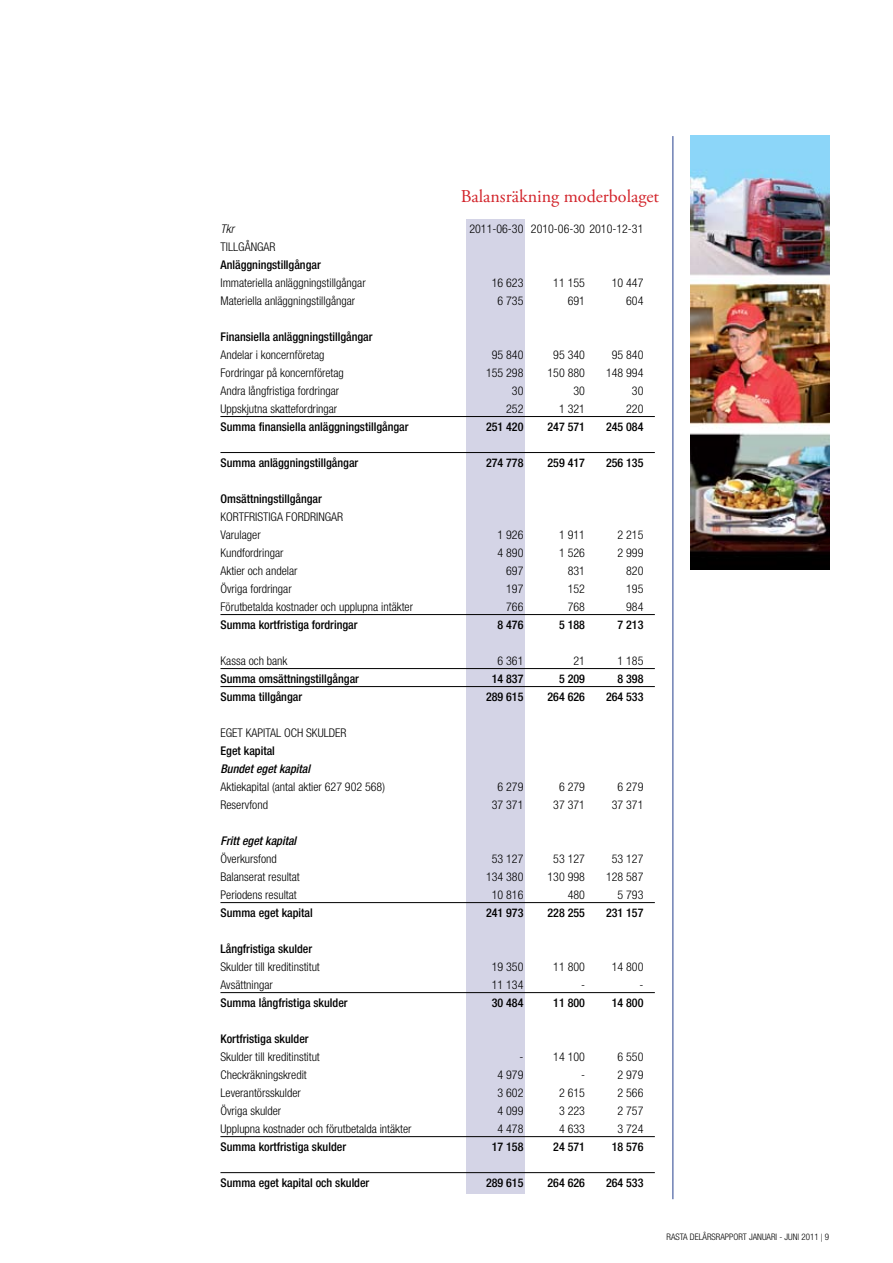
<style>
.page{position:relative;width:893px;height:1263px;background:#fff}
.page>*{position:absolute;margin:0;border:0;box-sizing:border-box;transform-origin:0 0}
.t1{font:18px "Adobe Garamond Pro";color:#d2232a}
.t2{font:300 condensed 12px "Helvetica Neue LT Std";color:#000}
.t3{font:500 condensed 12px "Helvetica Neue LT Std";color:#000}
.t4{font:italic 500 condensed 12px "Helvetica Neue LT Std";color:#000}
.t5{font:italic 300 condensed 12px "Helvetica Neue LT Std";color:#000}
.t6{font:300 condensed 9px "Helvetica Neue LT Std";color:#000}
.s1{font-family:"Times New Roman";font-weight:400;font-stretch:normal}
</style>
<div class="page">
<hr style="left:672px;top:136px;width:1px;height:1063px;background:#25408f">
<img style="left:690px;top:136px;width:139px;height:434px">
<div style="left:467px;top:219px;width:58px;height:975px;background:#d4d4e6"></div>
<hr style="left:220px;top:416px;width:435px;height:1px;background:#000">
<hr style="left:220px;top:452px;width:435px;height:1px;background:#000">
<hr style="left:220px;top:614px;width:435px;height:1px;background:#000">
<hr style="left:220px;top:668px;width:435px;height:1px;background:#000">
<hr style="left:220px;top:686px;width:435px;height:1px;background:#000">
<hr style="left:220px;top:902px;width:435px;height:1px;background:#000">
<hr style="left:220px;top:992px;width:435px;height:1px;background:#000">
<hr style="left:220px;top:1136px;width:435px;height:1px;background:#000">
<hr style="left:220px;top:1172px;width:435px;height:1px;background:#000">
<h1 class="t1" style="left:461px;top:186px;width:200px">Balansräkning moderbolaget</h1>
<p class="t5" style="left:220px;top:222px;width:15px">Tkr</p>
<p class="t2" style="left:469px;top:222px;width:176px">2011-06-30 2010-06-30 2010-12-31</p>
<p class="t2" style="left:220px;top:240px;width:57px">TILLGÅNGAR</p>
<p class="t3" style="left:220px;top:257px;width:102px">Anläggningstillgångar</p>
<p class="t2" style="left:220px;top:276px;width:147px">Immateriella anläggningstillgångar</p>
<p class="t2" style="left:492px;top:276px;width:33px">16 623</p>
<p class="t2" style="left:553px;top:276px;width:33px">11 155</p>
<p class="t2" style="left:612px;top:276px;width:33px">10 447</p>
<p class="t2" style="left:220px;top:294px;width:136px">Materiella anläggningstillgångar</p>
<p class="t2" style="left:498px;top:294px;width:27px">6 735</p>
<p class="t2" style="left:568px;top:294px;width:19px">691</p>
<p class="t2" style="left:626px;top:294px;width:19px">604</p>
<p class="t3" style="left:220px;top:329px;width:154px">Finansiella anläggningstillgångar</p>
<p class="t2" style="left:220px;top:348px;width:106px">Andelar i koncernföretag</p>
<p class="t2" style="left:492px;top:348px;width:33px">95 840</p>
<p class="t2" style="left:553px;top:348px;width:33px">95 340</p>
<p class="t2" style="left:612px;top:348px;width:33px">95 840</p>
<p class="t2" style="left:220px;top:366px;width:125px">Fordringar på koncernföretag</p>
<p class="t2" style="left:486px;top:366px;width:39px">155 298</p>
<p class="t2" style="left:548px;top:366px;width:39px">150 880</p>
<p class="t2" style="left:606px;top:366px;width:39px">148 994</p>
<p class="t2" style="left:220px;top:384px;width:120px">Andra långfristiga fordringar</p>
<p class="t2" style="left:512px;top:384px;width:13px">30</p>
<p class="t2" style="left:573px;top:384px;width:13px">30</p>
<p class="t2" style="left:632px;top:384px;width:13px">30</p>
<p class="t2" style="left:220px;top:402px;width:118px">Uppskjutna skattefordringar</p>
<p class="t2" style="left:506px;top:402px;width:19px">252</p>
<p class="t2" style="left:559px;top:402px;width:27px">1 321</p>
<p class="t2" style="left:626px;top:402px;width:19px">220</p>
<p class="t3" style="left:220px;top:419px;width:190px">Summa finansiella anläggningstillgångar</p>
<p class="t3" style="left:486px;top:419px;width:39px">251 420</p>
<p class="t3" style="left:548px;top:419px;width:39px">247 571</p>
<p class="t3" style="left:606px;top:419px;width:39px">245 084</p>
<p class="t3" style="left:220px;top:455px;width:139px">Summa anläggningstillgångar</p>
<p class="t3" style="left:486px;top:455px;width:39px">274 778</p>
<p class="t3" style="left:548px;top:455px;width:39px">259 417</p>
<p class="t3" style="left:606px;top:455px;width:39px">256 135</p>
<p class="t3" style="left:220px;top:491px;width:103px">Omsättningstillgångar</p>
<p class="t2" style="left:220px;top:510px;width:7px">kortfristiga</p>
<p class="t2" style="left:286px;top:510px;width:7px">fordringar</p>
<p class="t2" style="left:220px;top:528px;width:42px">Varulager</p>
<p class="t2" style="left:498px;top:528px;width:27px">1 926</p>
<p class="t2" style="left:559px;top:528px;width:27px">1 911</p>
<p class="t2" style="left:618px;top:528px;width:27px">2 215</p>
<p class="t2" style="left:220px;top:546px;width:65px">Kundfordringar</p>
<p class="t2" style="left:498px;top:546px;width:27px">4 890</p>
<p class="t2" style="left:559px;top:546px;width:27px">1 526</p>
<p class="t2" style="left:618px;top:546px;width:27px">2 999</p>
<p class="t2" style="left:220px;top:564px;width:79px">Aktier och andelar</p>
<p class="t2" style="left:506px;top:564px;width:19px">697</p>
<p class="t2" style="left:568px;top:564px;width:19px">831</p>
<p class="t2" style="left:626px;top:564px;width:19px">820</p>
<p class="t2" style="left:220px;top:582px;width:73px">Övriga fordringar</p>
<p class="t2" style="left:506px;top:582px;width:19px">197</p>
<p class="t2" style="left:568px;top:582px;width:19px">152</p>
<p class="t2" style="left:626px;top:582px;width:19px">195</p>
<p class="t2" style="left:220px;top:600px;width:194px">Förutbetalda kostnader och upplupna intäkter</p>
<p class="t2" style="left:506px;top:600px;width:19px">766</p>
<p class="t2" style="left:568px;top:600px;width:19px">768</p>
<p class="t2" style="left:626px;top:600px;width:19px">984</p>
<p class="t3" style="left:220px;top:617px;width:139px">Summa kortfristiga fordringar</p>
<p class="t3" style="left:498px;top:617px;width:27px">8 476</p>
<p class="t3" style="left:559px;top:617px;width:27px">5 188</p>
<p class="t3" style="left:618px;top:617px;width:27px">7 213</p>
<p class="t2" style="left:220px;top:654px;width:69px">Kassa och bank</p>
<p class="t2" style="left:498px;top:654px;width:27px">6 361</p>
<p class="t2" style="left:573px;top:654px;width:13px">21</p>
<p class="t2" style="left:618px;top:654px;width:27px">1 185</p>
<p class="t3" style="left:220px;top:671px;width:140px">Summa omsättningstillgångar</p>
<p class="t3" style="left:492px;top:671px;width:33px">14 837</p>
<p class="t3" style="left:559px;top:671px;width:27px">5 209</p>
<p class="t3" style="left:618px;top:671px;width:27px">8 398</p>
<p class="t3" style="left:220px;top:689px;width:83px">Summa tillgångar</p>
<p class="t3" style="left:486px;top:689px;width:39px">289 615</p>
<p class="t3" style="left:548px;top:689px;width:39px">264 626</p>
<p class="t3" style="left:606px;top:689px;width:39px">264 533</p>
<p class="t2" style="left:220px;top:726px;width:128px">EGET KAPITAL OCH SKULDER</p>
<p class="t3" style="left:220px;top:743px;width:56px">Eget kapital</p>
<p class="t4" style="left:220px;top:761px;width:91px">Bundet eget kapital</p>
<p class="t2" style="left:220px;top:780px;width:166px">Aktiekapital (antal aktier 627 902 568)</p>
<p class="t2" style="left:498px;top:780px;width:27px">6 279</p>
<p class="t2" style="left:559px;top:780px;width:27px">6 279</p>
<p class="t2" style="left:618px;top:780px;width:27px">6 279</p>
<p class="t2" style="left:220px;top:798px;width:49px">Reservfond</p>
<p class="t2" style="left:492px;top:798px;width:33px">37 371</p>
<p class="t2" style="left:553px;top:798px;width:33px">37 371</p>
<p class="t2" style="left:612px;top:798px;width:33px">37 371</p>
<p class="t4" style="left:220px;top:833px;width:77px">Fritt eget kapital</p>
<p class="t2" style="left:220px;top:852px;width:58px">Överkursfond</p>
<p class="t2" style="left:492px;top:852px;width:33px">53 127</p>
<p class="t2" style="left:553px;top:852px;width:33px">53 127</p>
<p class="t2" style="left:612px;top:852px;width:33px">53 127</p>
<p class="t2" style="left:220px;top:870px;width:81px">Balanserat resultat</p>
<p class="t2" style="left:486px;top:870px;width:39px">134 380</p>
<p class="t2" style="left:548px;top:870px;width:39px">130 998</p>
<p class="t2" style="left:606px;top:870px;width:39px">128 587</p>
<p class="t2" style="left:220px;top:888px;width:78px">Periodens resultat</p>
<p class="t2" style="left:492px;top:888px;width:33px">10 816</p>
<p class="t2" style="left:568px;top:888px;width:19px">480</p>
<p class="t2" style="left:618px;top:888px;width:27px">5 793</p>
<p class="t3" style="left:220px;top:905px;width:94px">Summa eget kapital</p>
<p class="t3" style="left:486px;top:905px;width:39px">241 973</p>
<p class="t3" style="left:548px;top:905px;width:39px">228 255</p>
<p class="t3" style="left:606px;top:905px;width:39px">231 157</p>
<p class="t3" style="left:220px;top:941px;width:93px">Långfristiga skulder</p>
<p class="t2" style="left:220px;top:960px;width:101px">Skulder till kreditinstitut</p>
<p class="t2" style="left:492px;top:960px;width:33px">19 350</p>
<p class="t2" style="left:553px;top:960px;width:33px">11 800</p>
<p class="t2" style="left:612px;top:960px;width:33px">14 800</p>
<p class="t2" style="left:220px;top:978px;width:54px">Avsättningar</p>
<p class="t2" style="left:492px;top:978px;width:33px">11 134</p>
<p class="t2" style="left:581px;top:978px;width:5px">-</p>
<p class="t2" style="left:639px;top:978px;width:5px">-</p>
<p class="t3" style="left:220px;top:995px;width:129px">Summa långfristiga skulder</p>
<p class="t3" style="left:492px;top:995px;width:33px">30 484</p>
<p class="t3" style="left:553px;top:995px;width:33px">11 800</p>
<p class="t3" style="left:612px;top:995px;width:33px">14 800</p>
<p class="t3" style="left:220px;top:1031px;width:90px">Kortfristiga skulder</p>
<p class="t2" style="left:220px;top:1050px;width:101px">Skulder till kreditinstitut</p>
<p class="t2" style="left:519px;top:1050px;width:5px">-</p>
<p class="t2" style="left:553px;top:1050px;width:33px">14 100</p>
<p class="t2" style="left:618px;top:1050px;width:27px">6 550</p>
<p class="t2" style="left:220px;top:1068px;width:88px">Checkräkningskredit</p>
<p class="t2" style="left:498px;top:1068px;width:27px">4 979</p>
<p class="t2" style="left:581px;top:1068px;width:5px">-</p>
<p class="t2" style="left:618px;top:1068px;width:27px">2 979</p>
<p class="t2" style="left:220px;top:1086px;width:82px">Leverantörsskulder</p>
<p class="t2" style="left:498px;top:1086px;width:27px">3 602</p>
<p class="t2" style="left:559px;top:1086px;width:27px">2 615</p>
<p class="t2" style="left:618px;top:1086px;width:27px">2 566</p>
<p class="t2" style="left:220px;top:1104px;width:62px">Övriga skulder</p>
<p class="t2" style="left:498px;top:1104px;width:27px">4 099</p>
<p class="t2" style="left:559px;top:1104px;width:27px">3 223</p>
<p class="t2" style="left:618px;top:1104px;width:27px">2 757</p>
<p class="t2" style="left:220px;top:1122px;width:192px">Upplupna kostnader och förutbetalda intäkter</p>
<p class="t2" style="left:498px;top:1122px;width:27px">4 478</p>
<p class="t2" style="left:559px;top:1122px;width:27px">4 633</p>
<p class="t2" style="left:618px;top:1122px;width:27px">3 724</p>
<p class="t3" style="left:220px;top:1139px;width:127px">Summa kortfristiga skulder</p>
<p class="t3" style="left:492px;top:1139px;width:33px">17 158</p>
<p class="t3" style="left:553px;top:1139px;width:33px">24 571</p>
<p class="t3" style="left:612px;top:1139px;width:33px">18 576</p>
<p class="t3" style="left:220px;top:1175px;width:150px">Summa eget kapital och skulder</p>
<p class="t3" style="left:486px;top:1175px;width:39px">289 615</p>
<p class="t3" style="left:548px;top:1175px;width:39px">264 626</p>
<p class="t3" style="left:606px;top:1175px;width:39px">264 533</p>
<p class="t6" style="left:666px;top:1232px;width:164px">RASTA DELÅRSRAPPORT JANUARI - JUNI 2011 <span class="s1">|</span> 9</p>
</div>
